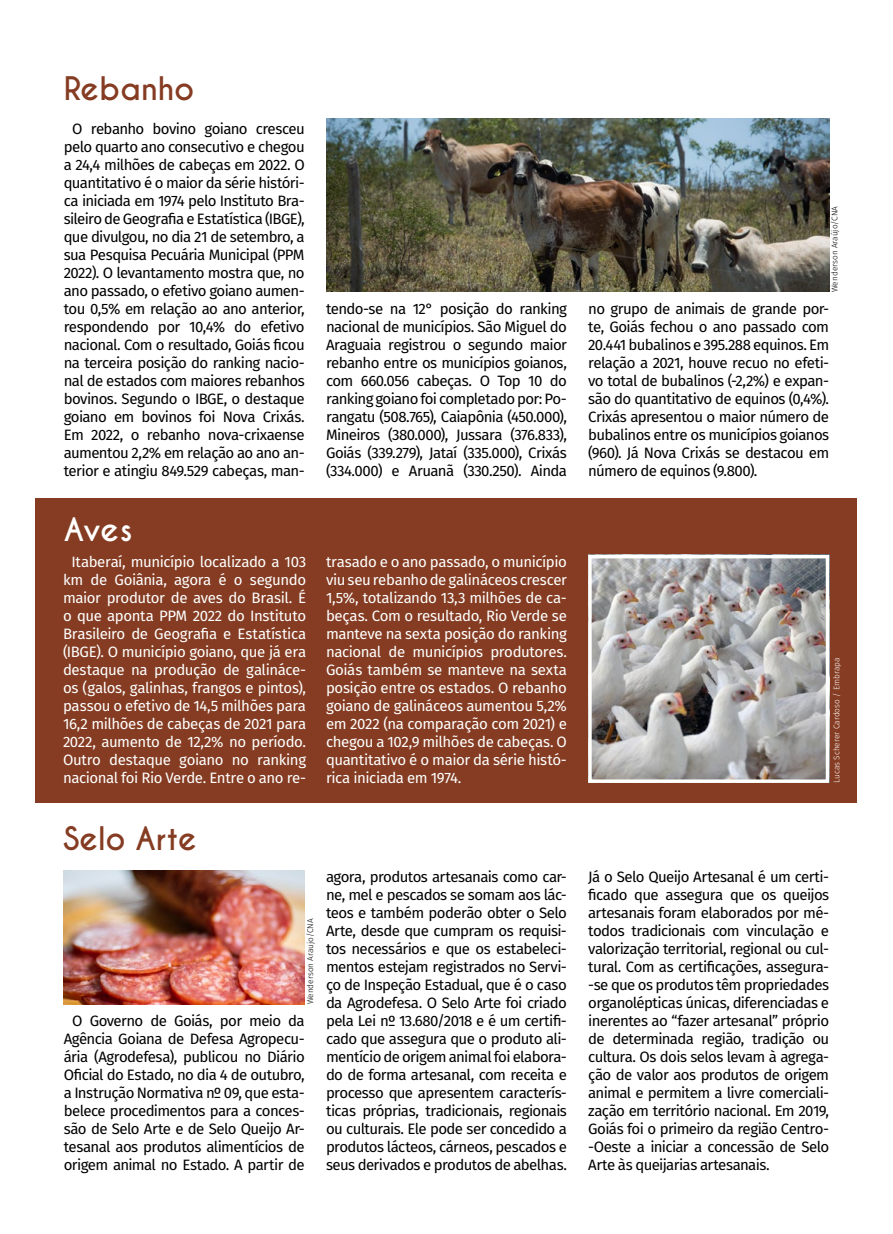
<style>
.page{position:relative;width:893px;height:1234px;background:#fff}
.page>*{position:absolute;margin:0;border:0;box-sizing:border-box;transform-origin:0 0}
.t1{font:700 30.45px "Caviar Dreams";color:#853c22}
.t2{font:700 30.45px "Caviar Dreams";color:#fff}
.t3{font:15px/18px "Fira Sans";letter-spacing:-.04em;color:#000;text-align:justify}
.t4{font:15px/18px "Fira Sans";letter-spacing:-.03em;color:#fff;text-align:center}
.t5{font:300 8.25px "Fira Sans";color:#000}
.t6{font:300 8.25px "Fira Sans";color:#fff}
</style>
<div class="page">
<div style="left:36px;top:498px;width:821px;height:304px;background:#853c22"></div>
<img style="left:592px;top:559px;width:233px;height:219px">
<div style="left:588px;top:555px;width:241px;height:227px;border:3px solid #fff"></div>
<img style="left:326px;top:118px;width:503px;height:174px">
<img style="left:64px;top:870px;width:241px;height:133px">
<h1 class="t1" style="left:64px;top:70px;width:132px">Rebanho</h1>
<p class="t3" style="left:64px;top:119px;width:242px;text-align:center">O rebanho bovino goiano cresceu pelo quarto ano consecutivo e chegou a 24,4 milhões de cabeças em 2022. O quantitativo é o maior da série históri&shy;ca iniciada em 1974 pelo Instituto Bra&shy;sileiro de Geografia e Estatística (IBGE), que divulgou, no dia 21 de setembro, a sua Pesquisa Pecuária Municipal (PPM 2022). O levantamento mostra que, no ano passado, o efetivo goiano aumen&shy;tou 0,5% em relação ao ano anterior, respondendo por 10,4% do efetivo nacional. Com o resultado, Goiás ficou na terceira posição do ranking nacio&shy;nal de estados com maiores rebanhos bovinos. Segundo o IBGE, o destaque goiano em bovinos foi Nova Crixás.<br>Em 2022, o rebanho nova-crixaense aumentou 2,2% em relação ao ano an&shy;terior e atingiu 849.529 cabeças, man-</p>
<h1 class="t2" style="left:64px;top:511px;width:70px">Aves</h1>
<p class="t4" style="left:63px;top:552px;width:245px">Itaberaí, município localizado a 103 km de Goiânia, agora é o segundo maior produtor de aves do Brasil. É o que aponta PPM 2022 do Instituto Brasileiro de Geografia e Estatística (IBGE). O município goiano, que já era destaque na produção de galináce&shy;os (galos, galinhas, frangos e pintos), passou o efetivo de 14,5 milhões para 16,2 milhões de cabeças de 2021 para 2022, aumento de 12,2% no período.<br>Outro destaque goiano no ranking nacional foi Rio Verde. Entre o ano re-</p>
<p class="t5" style="left:829px;top:292px;width:87px;rotate:-90deg">Wenderson Araújo/CNA</p>
<p class="t3" style="left:326px;top:299px;width:242px">tendo-se na 12° posição do ranking nacional de municípios. São Miguel do Araguaia registrou o segundo maior rebanho entre os municípios goianos, com 660.056 cabeças. O Top 10 do ranking goiano foi completado por: Po&shy;rangatu (508.765), Caiapônia (450.000), Mineiros (380.000), Jussara (376.833), Goiás (339.279), Jataí (335.000), Crixás (334.000) e Aruanã (330.250). Ainda</p>
<p class="t3" style="left:588px;top:299px;width:242px">no grupo de animais de grande por&shy;te, Goiás fechou o ano passado com 20.441 bubalinos e 395.288 equinos. Em relação a 2021, houve recuo no efeti&shy;vo total de bubalinos (-2,2%) e expan&shy;são do quantitativo de equinos (0,4%).<br>Crixás apresentou o maior número de bubalinos entre os municípios goianos (960). Já Nova Crixás se destacou em número de equinos (9.800).</p>
<p class="t4" style="left:326px;top:552px;width:242px;text-align:justify">trasado e o ano passado, o município viu seu rebanho de galináceos crescer 1,5%, totalizando 13,3 milhões de ca&shy;beças. Com o resultado, Rio Verde se manteve na sexta posição do ranking nacional de municípios produtores.<br>Goiás também se manteve na sexta posição entre os estados. O rebanho goiano de galináceos aumentou 5,2% em 2022 (na comparação com 2021) e chegou a 102,9 milhões de cabeças. O quantitativo é o maior da série histó&shy;rica iniciada em 1974.</p>
<p class="t6" style="left:831px;top:782px;width:127px;rotate:-90deg">Lucas Scherer Cardoso / Embrapa</p>
<h1 class="t1" style="left:63px;top:820px;width:135px">Selo Arte</h1>
<p class="t5" style="left:305px;top:1003px;width:87px;rotate:-90deg">Wenderson Araujo/CNA</p>
<p class="t3" style="left:64px;top:1011px;width:242px;text-align:center">O Governo de Goiás, por meio da Agência Goiana de Defesa Agropecu&shy;ária (Agrodefesa), publicou no Diário Oficial do Estado, no dia 4 de outubro, a Instrução Normativa nº 09, que esta&shy;belece procedimentos para a conces&shy;são de Selo Arte e de Selo Queijo Ar&shy;tesanal aos produtos alimentícios de origem animal no Estado. A partir de</p>
<p class="t3" style="left:326px;top:867px;width:242px">agora, produtos artesanais como car&shy;ne, mel e pescados se somam aos lác&shy;teos e também poderão obter o Selo Arte, desde que cumpram os requisi&shy;tos necessários e que os estabeleci&shy;mentos estejam registrados no Servi&shy;ço de Inspeção Estadual, que é o caso da Agrodefesa. O Selo Arte foi criado pela Lei nº 13.680/2018 e é um certifi&shy;cado que assegura que o produto ali&shy;mentício de origem animal foi elabora&shy;do de forma artesanal, com receita e processo que apresentem caracterís&shy;ticas próprias, tradicionais, regionais ou culturais. Ele pode ser concedido a produtos lácteos, cárneos, pescados e seus derivados e produtos de abelhas.</p>
<p class="t3" style="left:588px;top:867px;width:242px">Já o Selo Queijo Artesanal é um certi&shy;ficado que assegura que os queijos artesanais foram elaborados por mé&shy;todos tradicionais com vinculação e valorização territorial, regional ou cul&shy;tural. Com as certificações, assegura--se que os produtos têm propriedades organolépticas únicas, diferenciadas e inerentes ao “fazer artesanal” próprio de determinada região, tradição ou cultura. Os dois selos levam à agrega&shy;ção de valor aos produtos de origem animal e permitem a livre comerciali&shy;zação em território nacional. Em 2019, Goiás foi o primeiro da região Centro--Oeste a iniciar a concessão de Selo Arte às queijarias artesanais.</p>
</div>
